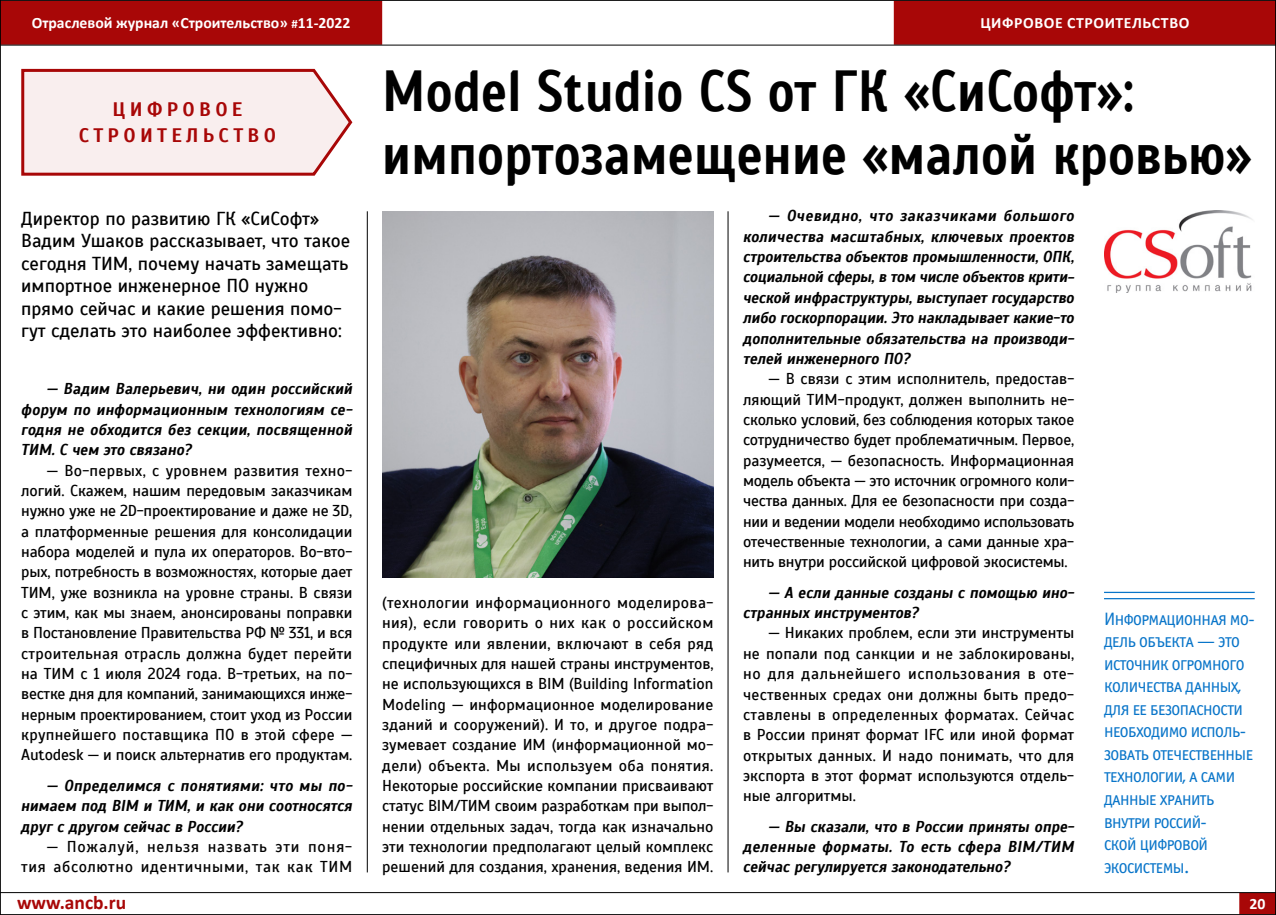
<style>
.page{position:relative;width:1276px;height:915px;background:#fff}
.page>*{position:absolute;margin:0;border:0;box-sizing:border-box;transform-origin:0 0}
.t1{font:700 57.75px/63px "Scada";letter-spacing:.005em;color:#000;scale:.86 1}
.t2{font:700 19.5px/25.5px "Scada";letter-spacing:.22em;color:#a80707;text-align:center}
.t3{font:700 19.5px "Calibri";color:#a80707}
.t4{font:18.75px/22.5px "Scada";color:#000}
.t5{font:18px/22.5px "Officina Sans Book SCC";letter-spacing:-.03em;color:#0975c9}
.t6{font:15.75px/20.2px "Scada";color:#000;text-align:justify}
.t7{font:italic 700 15.75px/20.2px "Scada";color:#000;text-align:justify;scale:.95 1}
.t8{font:15.75px/20.2px "Scada";letter-spacing:.04em;color:#000;text-align:right}
.t9{font:700 15.75px "Calibri";color:#fff}
.s1{font-size:12.75px}
</style>
<div class="page">
<svg style="left:21px;top:68px;width:332px;height:108px;background:#f3dfdf"></svg>
<hr style="left:728px;top:211px;width:1px;height:661px;background:#000">
<hr style="left:367px;top:211px;width:1px;height:661px;background:#000">
<img style="left:382px;top:211px;width:331px;height:366px">
<hr style="left:1104px;top:591px;width:150px;height:2px;background:#0975c9">
<hr style="left:1104px;top:598px;width:150px;height:1px;background:#0975c9">
<img style="left:1104px;top:210px;width:149px;height:82px">
<div style="left:0;top:1px;width:382px;height:44px;background:#a80707"></div>
<div style="left:894px;top:1px;width:382px;height:44px;background:#a80707"></div>
<hr style="left:0;top:0;width:1276px;height:1px;background:#000">
<hr style="left:0;top:45px;width:1276px;height:1px;background:#000">
<div style="left:1239px;top:892px;width:37px;height:21px;background:#a80707"></div>
<hr style="left:0;top:891px;width:1276px;height:1px;background:#000">
<hr style="left:0;top:913px;width:1276px;height:1px;background:#000">
<hr style="left:0;top:0;width:1px;height:914px;background:#000">
<hr style="left:1275px;top:0;width:1px;height:914px;background:#000">
<p class="t9" style="left:32px;top:12px;width:320px">Отраслевой журнал «Строительство» <span class="s1">#</span>11-2022</p>
<p class="t9" style="left:980px;top:12px;width:45px">Цифровое</p>
<p class="t9" style="left:1067px;top:12px;width:11px">строите</p>
<p class="t9" style="left:1132px;top:12px;width:30px">льство</p>
<p class="t2" style="left:79px;top:97px;width:199px">ЦИФРОВОЕ<br>СТРОИТЕЛЬСТВО</p>
<p class="t4" style="left:21px;top:207px;width:330px">Директор по развитию ГК «СиСофт» Вадим Ушаков рассказывает, что такое сегодня ТИМ, почему начать замещать импортное инженерное ПО нужно прямо сейчас и какие решения помо&shy;гут сделать это наиболее эффективно:</p>
<p class="t7" style="left:21px;top:379px;width:350px;text-indent:26px">— Вадим Валерьевич, ни один российский форум по информационным технологиям се&shy;годня не обходится без секции, посвященной ТИМ. С чем это связано?</p>
<p class="t6" style="left:21px;top:460px;width:333px;text-indent:26px">— Во-первых, с уровнем развития техно&shy;логий. Скажем, нашим передовым заказчикам нужно уже не 2D-проектирование и даже не 3D, а платформенные решения для консолидации набора моделей и пула их операторов. Во-вто&shy;рых, потребность в возможностях, которые дает ТИМ, уже возникла на уровне страны. В связи с этим, как мы знаем, анонсированы поправки в Постановление Правительства РФ № 331, и вся строительная отрасль должна будет перейти на ТИМ с 1 июля 2024 года. В-третьих, на по&shy;вестке дня для компаний, занимающихся инже&shy;нерным проектированием, стоит уход из России крупнейшего поставщика ПО в этой сфере — Autodesk — и поиск альтернатив его продуктам.</p>
<p class="t7" style="left:21px;top:775px;width:350px;text-indent:26px">— Определимся с понятиями: что мы по&shy;нимаем под BIM и ТИМ, и как они соотносятся друг с другом сейчас в России?</p>
<p class="t8" style="left:21px;top:836px;width:332px">— Пожалуй, нельзя назвать эти поня&shy;тия абсолютно идентичными, так как ТИМ</p>
<h1 class="t1" style="left:382px;top:60px;width:1012px">Model Studio CS от ГК «СиСофт»: импортозамещение «малой кровью»</h1>
<p class="t6" style="left:382px;top:592px;width:333px">(технологии информационного моделирова&shy;ния), если говорить о них как о российском продукте или явлении, включают в себя ряд специфичных для нашей страны инструментов, не использующихся в BIM (Building Information Modeling — информационное моделирование зданий и сооружений). И то, и другое подра&shy;зумевает создание ИМ (информационной мо&shy;дели) объекта. Мы используем оба понятия.<br>Некоторые российские компании присваивают статус BIM/ТИМ своим разработкам при выпол&shy;нении отдельных задач, тогда как изначально эти технологии предполагают целый комплекс решений для создания, хранения, ведения ИМ.</p>
<p class="t7" style="left:743px;top:206px;width:350px;text-indent:26px">— Очевидно, что заказчиками большого количества масштабных, ключевых проектов строительства объектов промышленности, ОПК, социальной сферы, в том числе объектов крити&shy;ческой инфраструктуры, выступает государство либо госкорпорации. Это накладывает какие-то дополнительные обязательства на производи&shy;телей инженерного ПО?</p>
<p class="t6" style="left:743px;top:369px;width:333px;text-indent:26px">— В связи с этим исполнитель, предостав&shy;ляющий ТИМ-продукт, должен выполнить не&shy;сколько условий, без соблюдения которых такое сотрудничество будет проблематичным. Первое, разумеется, — безопасность. Информационная модель объекта — это источник огромного коли&shy;чества данных. Для ее безопасности при созда&shy;нии и ведении модели необходимо использовать отечественные технологии, а сами данные хра&shy;нить внутри российской цифровой экосистемы.</p>
<p class="t7" style="left:743px;top:582px;width:350px;text-indent:26px">— А если данные созданы с помощью ино&shy;странных инструментов?</p>
<p class="t6" style="left:743px;top:623px;width:333px;text-indent:26px">— Никаких проблем, если эти инструменты не попали под санкции и не заблокированы, но для дальнейшего использования в оте&shy;чественных средах они должны быть предо&shy;ставлены в определенных форматах. Сейчас в России принят формат IFC или иной формат открытых данных. И надо понимать, что для экспорта в этот формат используются отдель&shy;ные алгоритмы.</p>
<p class="t7" style="left:743px;top:816px;width:350px;text-indent:26px">— Вы сказали, что в России приняты опре&shy;деленные форматы. То есть сфера BIM/ТИМ сейчас регулируется законодательно?</p>
<p class="t5" style="left:1104px;top:607px;width:152px">Информационная мо&shy;дель объекта — это источник огромного количества данных, для ее безопасности необходимо исполь&shy;зовать отечественные технологии, а сами данные хранить внутри россий-<br>ской цифровой экосистемы.</p>
<p class="t3" style="left:17px;top:889px;width:111px">www.ancb.ru</p>
<p class="t9" style="left:1249px;top:892px;width:17px">20</p>
</div>
